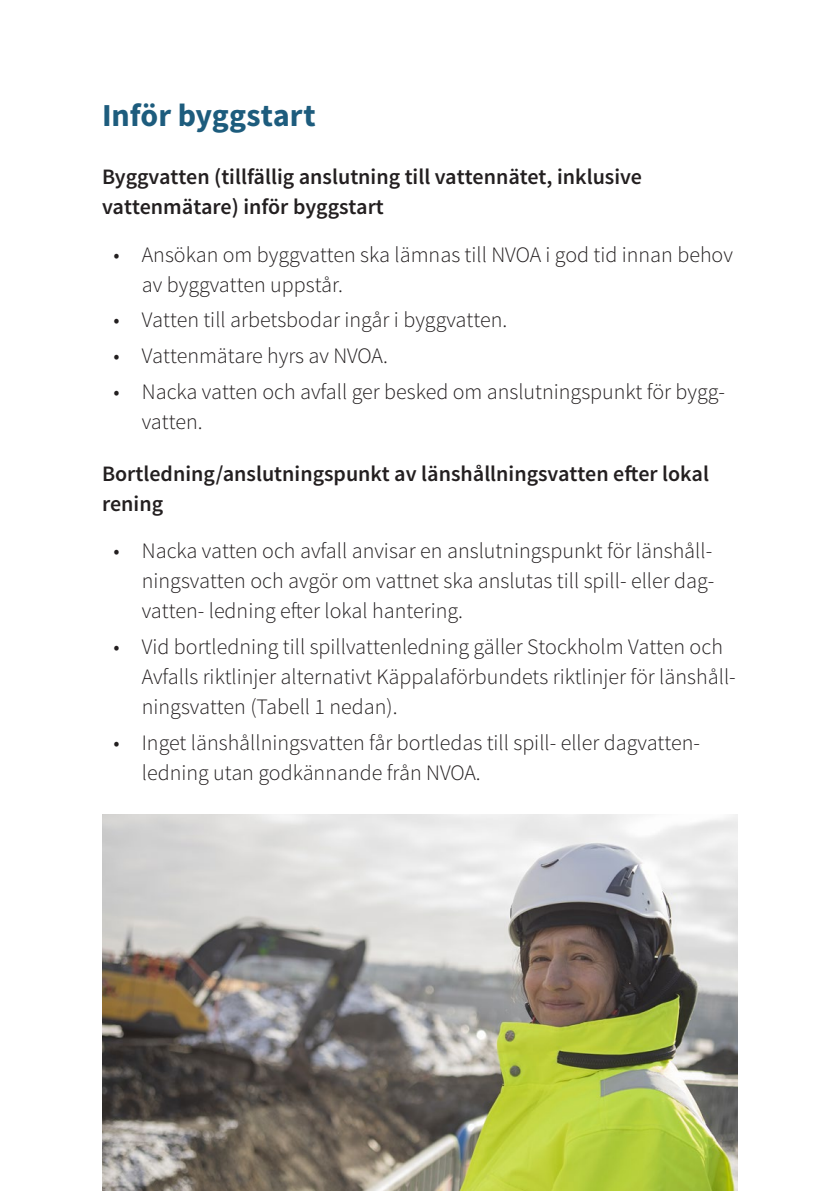
<style>
.page{position:relative;width:840px;height:1191px;background:#fff}
.page>*{position:absolute;margin:0;border:0;box-sizing:border-box;transform-origin:0 0}
.t1{font:700 32px "Source Sans Pro";letter-spacing:-.005em;color:#1d5c7d}
.t2{font:300 22px/30px "Source Sans Pro";color:#231f20}
.t3{font:600 22px/30px "Source Sans Pro";color:#231f20}
</style>
<div class="page">
<img style="left:102px;top:814px;width:635px;height:377px">
<h1 class="t1" style="left:102px;top:95px;width:215px">Inför byggstart</h1>
<p class="t3" style="left:102px;top:163px;width:541px">Byggvatten (tillfällig anslutning till vattennätet, inklusive vattenmätare) inför byggstart</p>
<p class="t2" style="left:142px;top:239px;width:592px;text-indent:-28px">• Ansökan om byggvatten ska lämnas till NVOA i god tid innan behov av byggvatten uppstår.</p>
<p class="t2" style="left:113px;top:305px;width:395px">• Vatten till arbetsbodar ingår i byggvatten.</p>
<p class="t2" style="left:113px;top:341px;width:276px">• Vattenmätare hyrs av NVOA.</p>
<p class="t2" style="left:142px;top:376px;width:584px;text-indent:-28px">• Nacka vatten och avfall ger besked om anslutningspunkt för bygg&shy;vatten.</p>
<p class="t3" style="left:102px;top:459px;width:608px">Bortledning/anslutningspunkt av länshållningsvatten efter lokal rening</p>
<p class="t2" style="left:142px;top:536px;width:573px;text-align:justify;text-indent:-28px">• Nacka vatten och avfall anvisar en anslutningspunkt för länshåll&shy;ningsvatten och avgör om vattnet ska anslutas till spill- eller dag&shy;vatten- ledning efter lokal hantering.</p>
<p class="t2" style="left:142px;top:632px;width:595px;text-indent:-28px">• Vid bortledning till spillvattenledning gäller Stockholm Vatten och<br>Avfalls riktlinjer alternativt Käppalaförbundets riktlinjer för länshåll&shy;ningsvatten (Tabell 1 nedan).</p>
<p class="t2" style="left:142px;top:727px;width:559px;text-indent:-28px">• Inget länshållningsvatten får bortledas till spill- eller dagvatten&shy;ledning utan godkännande från NVOA.</p>
</div>
